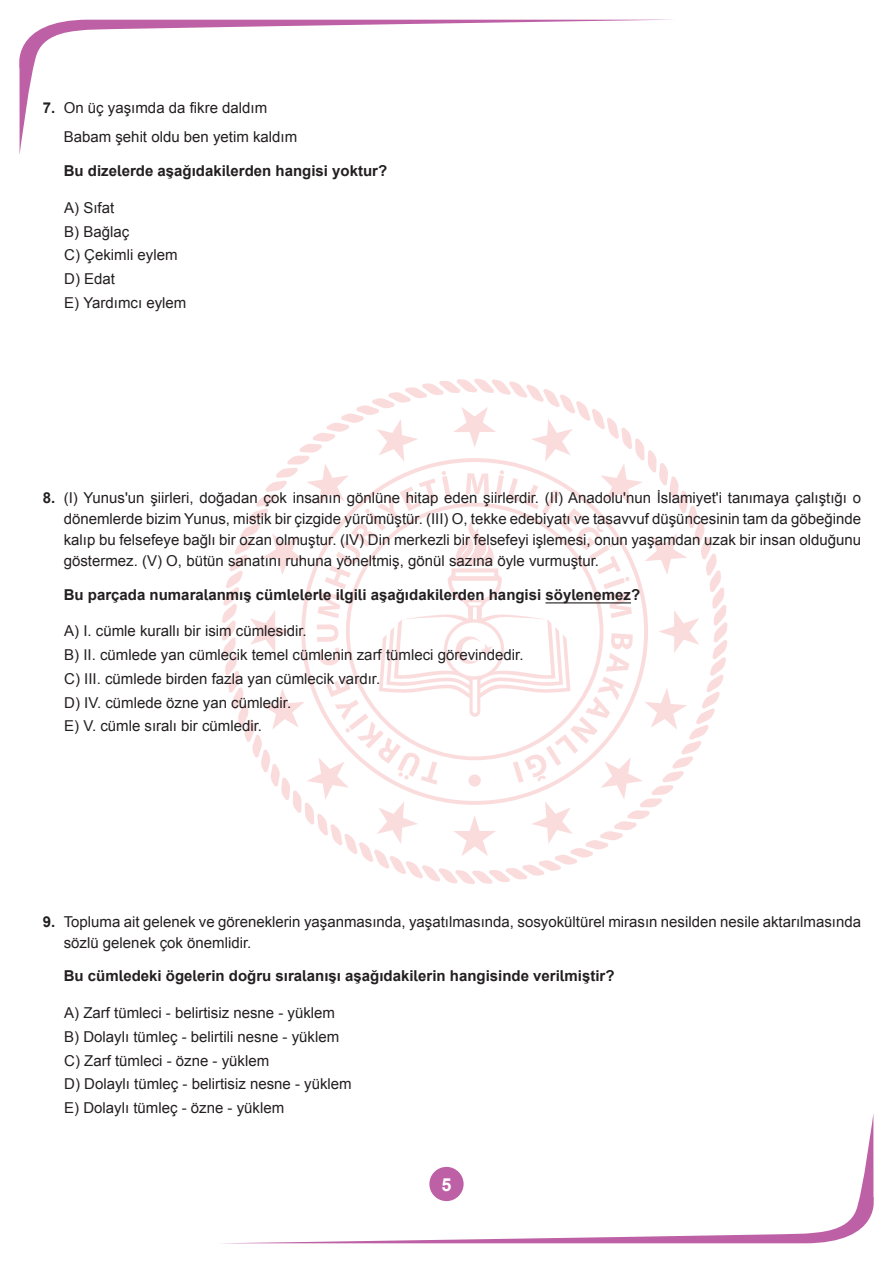
<style>
.page{position:relative;width:893px;height:1263px;background:#fff}
.page>*{position:absolute;margin:0;border:0;box-sizing:border-box;transform-origin:0 0}
.t1{font:700 18px "Arial";color:#fff}
.t2{font:15px/23.7px "Arial";color:#231f20}
.t3{font:700 15px "Arial";color:#231f20}
.s1{font-weight:700}
</style>
<div class="page">
<svg style="left:19px;top:20px;width:631px;height:135px"></svg>
<svg style="left:243px;top:1114px;width:631px;height:129px"></svg>
<svg style="left:216px;top:372px;width:518px;height:519px"></svg>
<hr style="left:545px;top:602px;width:86px;height:1px;background:#231f20">
<p class="t2" style="left:64px;top:93px;width:235px;line-height:29.5px;text-indent:-21px"><span class="s1">7.</span> On üç yaşımda da fikre daldım<br>Babam şehit oldu ben yetim kaldım</p>
<p class="t3" style="left:64px;top:160px;width:325px">Bu dizelerde aşağıdakilerden hangisi yoktur?</p>
<p class="t2" style="left:64px;top:196px;width:124px">A) Sıfat<br>B) Bağlaç<br>C) Çekimli eylem<br>D) Edat<br>E) Yardımcı eylem</p>
<p class="t2" style="left:64px;top:487px;width:799px;line-height:21px;text-align:justify;text-indent:-21px"><span class="s1">8.</span> (I) Yunus'un şiirleri, doğadan çok insanın gönlüne hitap eden şiirlerdir. (II) Anadolu'nun İslamiyet'i tanımaya çalıştığı o dönemlerde bizim Yunus, mistik bir çizgide yürümüştür. (III) O, tekke edebiyatı ve tasavvuf düşüncesinin tam da göbeğinde kalıp bu felsefeye bağlı bir ozan olmuştur. (IV) Din merkezli bir felsefeyi işlemesi, onun yaşamdan uzak bir insan olduğunu göstermez. (V) O, bütün sanatını ruhuna yöneltmiş, gönül sazına öyle vurmuştur.</p>
<p class="t3" style="left:64px;top:584px;width:578px">Bu parçada numaralanmış cümlelerle ilgili aşağıdakilerden hangisi söylenemez?</p>
<p class="t2" style="left:64px;top:619px;width:461px">A) I. cümle kurallı bir isim cümlesidir.<br>B) II. cümlede yan cümlecik temel cümlenin zarf tümleci görevindedir.<br>C) III. cümlede birden fazla yan cümlecik vardır.<br>D) IV. cümlede özne yan cümledir.<br>E) V. cümle sıralı bir cümledir.</p>
<p class="t2" style="left:64px;top:911px;width:799px;line-height:21px;text-indent:-21px"><span class="s1">9.</span> Topluma ait gelenek ve göreneklerin yaşanmasında, yaşatılmasında, sosyokültürel mirasın nesilden nesile aktarılmasında sözlü gelenek çok önemlidir.</p>
<p class="t3" style="left:64px;top:966px;width:552px">Bu cümledeki ögelerin doğru sıralanışı aşağıdakilerin hangisinde verilmiştir?</p>
<p class="t2" style="left:64px;top:1001px;width:289px">A) Zarf tümleci - belirtisiz nesne - yüklem B) Dolaylı tümleç - belirtili nesne - yüklem C) Zarf tümleci - özne - yüklem<br>D) Dolaylı tümleç - belirtisiz nesne - yüklem E) Dolaylı tümleç - özne - yüklem</p>
<p class="t1" style="left:442px;top:1171px;width:12px">5</p>
</div>
